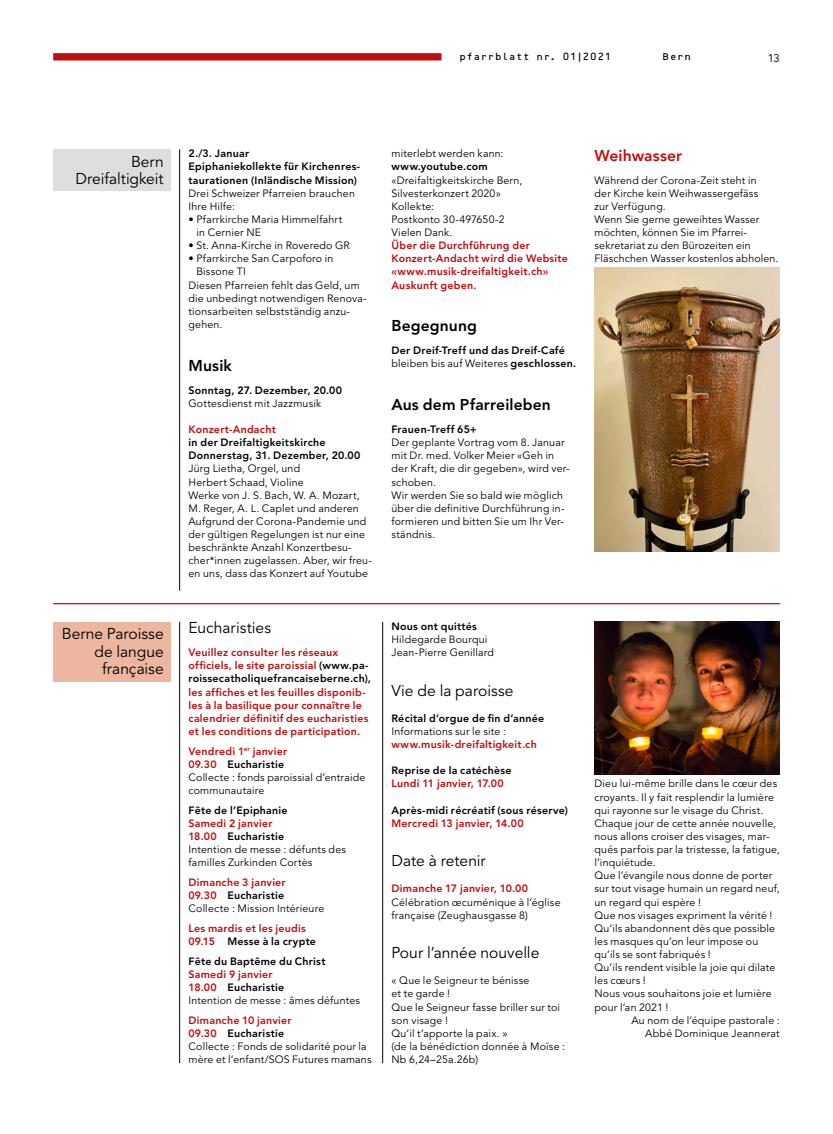
<style>
.page{position:relative;width:833px;height:1134px;background:#fff}
.page>*{position:absolute;margin:0;border:0;box-sizing:border-box;transform-origin:0 0}
.t1{font:15.62px/17.5px "Avenir LT Pro";letter-spacing:-.005em;color:#000;text-align:right}
.t2{font:800 15.62px "Avenir LT Pro";letter-spacing:.01em;color:#000}
.t3{font:800 15.62px "Avenir LT Pro";letter-spacing:.005em;color:#c00d0e}
.t4{font:11.25px "Avenir LT Pro";color:#000}
.t5{font:10.62px/13.1px "Avenir LT Pro";letter-spacing:.015em;color:#000}
.t6{font:800 10.62px/13.1px "Avenir LT Pro";letter-spacing:.02em;color:#c00d0e}
.t7{font:800 10.62px/13.1px "Avenir LT Pro";letter-spacing:.02em;color:#000}
.t8{font:10px "OCRB Std";letter-spacing:-.005em;color:#000}
.s1{color:#000}
.s2{font-weight:800;color:#c00d0e}
.s3{font-weight:800}
.s4{font-weight:400}
</style>
<div class="page">
<hr style="left:179px;top:622px;width:1px;height:441px;background:#000">
<hr style="left:382px;top:622px;width:1px;height:441px;background:#000">
<div style="left:53px;top:622px;width:118px;height:59px;background:#ecb6a0"></div>
<hr style="left:179px;top:149px;width:1px;height:441px;background:#000">
<hr style="left:53px;top:603px;width:727px;height:1px;background:#c00d0e">
<div style="left:53px;top:149px;width:118px;height:42px;background:#dedede"></div>
<div style="left:53px;top:53px;width:388px;height:7px;background:#c00d0e"></div>
<img style="left:594px;top:622px;width:186px;height:152px">
<img style="left:594px;top:267px;width:186px;height:284px">
<p class="t8" style="left:459px;top:51px;width:154px">pfarrblatt nr. 01|2021</p>
<p class="t4" style="left:768px;top:51px;width:13px">13</p>
<p class="t8" style="left:662px;top:51px;width:31px">Bern</p>
<h1 class="t1" style="left:75px;top:153px;width:90px">Bern<br>Dreifaltigkeit</h1>
<h1 class="t1" style="left:62px;top:625px;width:103px">Berne Paroisse de langue française</h1>
<p class="t7" style="left:188px;top:147px;width:173px">2./3. Januar<br>Epiphaniekollekte für Kirchenres&shy;taurationen (Inländische Mission)</p>
<p class="t5" style="left:188px;top:187px;width:168px">Drei Schweizer Pfarreien brauchen<br>Ihre Hilfe:</p>
<p class="t5" style="left:196px;top:213px;width:147px;text-indent:-8px">• Pfarrkirche Maria Himmelfahrt in Cernier NE</p>
<p class="t5" style="left:188px;top:239px;width:163px">• St. Anna-Kirche in Roveredo GR</p>
<p class="t5" style="left:188px;top:252px;width:146px">• Pfarrkirche San Carpoforo in</p>
<p class="t5" style="left:196px;top:265px;width:51px">Bissone TI</p>
<p class="t5" style="left:188px;top:279px;width:173px">Diesen Pfarreien fehlt das Geld, um</p>
<p class="t5" style="left:188px;top:292px;width:179px">die unbedingt notwendigen Renova-</p>
<p class="t5" style="left:188px;top:305px;width:162px">tionsarbeiten selbstständig anzu-</p>
<p class="t5" style="left:188px;top:318px;width:35px">gehen.</p>
<h1 class="t2" style="left:188px;top:356px;width:45px">Musik</h1>
<p class="t7" style="left:188px;top:383px;width:155px">Sonntag, 27. Dezember, 20.00</p>
<p class="t5" style="left:188px;top:397px;width:134px">Gottesdienst mit Jazzmusik</p>
<p class="t6" style="left:188px;top:423px;width:89px">Konzert-Andacht</p>
<p class="t7" style="left:188px;top:436px;width:173px">in der Dreifaltigkeitskirche<br>Donnerstag, 31. Dezember, 20.00</p>
<p class="t5" style="left:188px;top:462px;width:185px">Jürg Lietha, Orgel, und<br>Herbert Schaad, Violine<br>Werke von J. S. Bach, W. A. Mozart,<br>M. Reger, A. L. Caplet und anderen<br>Aufgrund der Corona-Pandemie und der gültigen Regelungen ist nur eine beschränkte Anzahl Konzertbesu&shy;cher*innen zugelassen. Aber, wir freu&shy;en uns, dass das Konzert auf Youtube</p>
<h1 class="t1" style="left:188px;top:619px;width:84px">Eucharisties</h1>
<p class="t6" style="left:188px;top:646px;width:184px">Veuillez consulter les réseaux officiels, le site paroissial <span class="s1">(www.pa&shy;roissecatholiquefrancaiseberne.ch),</span></p>
<p class="t6" style="left:188px;top:685px;width:181px">les affiches et les feuilles disponib&shy;les à la basilique pour connaître le calendrier définitif des eucharisties et les conditions de participation.</p>
<p class="t5" style="left:188px;top:745px;width:178px"><span class="s2">Vendredi 1</span><sup>er</sup> <span class="s2">janvier<br>09.30</span> <span class="s3">Eucharistie<br></span>Collecte : fonds paroissial d’entraide communautaire</p>
<p class="t7" style="left:188px;top:803px;width:101px">Fête de l’Epiphanie</p>
<p class="t5" style="left:188px;top:817px;width:159px"><span class="s2">Samedi 2 janvier<br>18.00</span> <span class="s3">Eucharistie<br></span>Intention de messe : défunts des familles Zurkinden Cortès</p>
<p class="t5" style="left:188px;top:876px;width:137px"><span class="s2">Dimanche 3 janvier<br>09.30</span> <span class="s3">Eucharistie<br></span>Collecte : Mission Intérieure</p>
<p class="t6" style="left:188px;top:922px;width:129px">Les mardis et les jeudis<br>09.15 <span class="s1">Messe à la crypte</span></p>
<p class="t7" style="left:188px;top:954px;width:138px">Fête du Baptême du Christ</p>
<p class="t5" style="left:188px;top:968px;width:173px"><span class="s2">Samedi 9 janvier<br>18.00</span> <span class="s3">Eucharistie<br></span>Intention de messe : âmes défuntes</p>
<p class="t5" style="left:188px;top:1014px;width:185px"><span class="s2">Dimanche 10 janvier<br>09.30</span> <span class="s3">Eucharistie<br></span>Collecte : Fonds de solidarité pour la mère et l‘enfant/SOS Futures mamans</p>
<p class="t5" style="left:391px;top:147px;width:113px">miterlebt werden kann:</p>
<p class="t7" style="left:391px;top:160px;width:98px">www.youtube.com</p>
<p class="t5" style="left:391px;top:174px;width:132px">«Dreifaltigkeitskirche Bern,<br>Silvesterkonzert 2020»<br>Kollekte:<br>Postkonto 30-497650-2<br>Vielen Dank.</p>
<p class="t6" style="left:391px;top:239px;width:178px">Über die Durchführung der<br>Konzert-Andacht wird die Website «www.musik-dreifaltigkeit.ch»<br>Auskunft geben.</p>
<h1 class="t2" style="left:391px;top:316px;width:87px">Begegnung</h1>
<p class="t7" style="left:391px;top:344px;width:186px">Der Dreif-Treff und das Dreif-Café <span class="s4">bleiben bis auf Weiteres</span> geschlossen.</p>
<h1 class="t2" style="left:391px;top:395px;width:161px">Aus dem Pfarreileben</h1>
<p class="t7" style="left:391px;top:423px;width:87px">Frauen-Treff 65+</p>
<p class="t5" style="left:391px;top:436px;width:180px">Der geplante Vortrag vom 8. Januar mit Dr. med. Volker Meier «Geh in der Kraft, die dir gegeben», wird ver&shy;schoben.<br>Wir werden Sie so bald wie möglich über die definitive Durchführung in&shy;formieren und bitten Sie um Ihr Ver&shy;ständnis.</p>
<h1 class="t3" style="left:594px;top:146px;width:89px">Weihwasser</h1>
<p class="t5" style="left:594px;top:174px;width:185px">Während der Corona-Zeit steht in<br>der Kirche kein Weihwassergefäss<br>zur Verfügung.<br>Wenn Sie gerne geweihtes Wasser möchten, können Sie im Pfarrei&shy;sekretariat zu den Bürozeiten ein<br>Fläschchen Wasser kostenlos abholen.</p>
<p class="t7" style="left:391px;top:620px;width:87px">Nous ont quittés</p>
<p class="t5" style="left:391px;top:633px;width:104px">Hildegarde Bourqui<br>Jean-Pierre Genillard</p>
<h1 class="t1" style="left:391px;top:682px;width:124px">Vie de la paroisse</h1>
<p class="t7" style="left:391px;top:712px;width:154px">Récital d’orgue de fin d’année</p>
<p class="t5" style="left:391px;top:725px;width:116px">Informations sur le site :</p>
<p class="t6" style="left:391px;top:738px;width:147px">www.musik-dreifaltigkeit.ch</p>
<p class="t7" style="left:391px;top:764px;width:121px">Reprise de la catéchèse</p>
<p class="t6" style="left:391px;top:777px;width:114px">Lundi 11 janvier, 17.00</p>
<p class="t7" style="left:391px;top:803px;width:178px">Après-midi récréatif (sous réserve)</p>
<p class="t6" style="left:391px;top:817px;width:134px">Mercredi 13 janvier, 14.00</p>
<h1 class="t1" style="left:391px;top:852px;width:96px">Date à retenir</h1>
<p class="t6" style="left:391px;top:882px;width:138px">Dimanche 17 janvier, 10.00</p>
<p class="t5" style="left:391px;top:895px;width:170px">Célébration œcuménique à l’église française (Zeughausgasse 8)</p>
<h1 class="t1" style="left:391px;top:944px;width:149px">Pour l’année nouvelle</h1>
<p class="t5" style="left:391px;top:974px;width:175px">« Que le Seigneur te bénisse<br>et te garde !<br>Que le Seigneur fasse briller sur toi son visage !<br>Qu’il t’apporte la paix. »<br>(de la bénédiction donnée à Moïse :<br>Nb 6,24–25a.26b)</p>
<p class="t5" style="left:594px;top:777px;width:187px">Dieu lui-même brille dans le cœur des croyants. Il y fait resplendir la lumière qui rayonne sur le visage du Christ.<br>Chaque jour de cette année nouvelle, nous allons croiser des visages, mar&shy;qués parfois par la tristesse, la fatigue, l’inquiétude.<br>Que l’évangile nous donne de porter sur tout visage humain un regard neuf, un regard qui espère !<br>Que nos visages expriment la vérité !<br>Qu’ils abandonnent dès que possible les masques qu’on leur impose ou qu’ils se sont fabriqués !<br>Qu’ils rendent visible la joie qui dilate les cœurs !<br>Nous vous souhaitons joie et lumière pour l’an 2021 !</p>
<p class="t5" style="left:631px;top:1014px;width:150px;text-align:right">Au nom de l’équipe pastorale :<br>Abbé Dominique Jeannerat</p>
</div>
